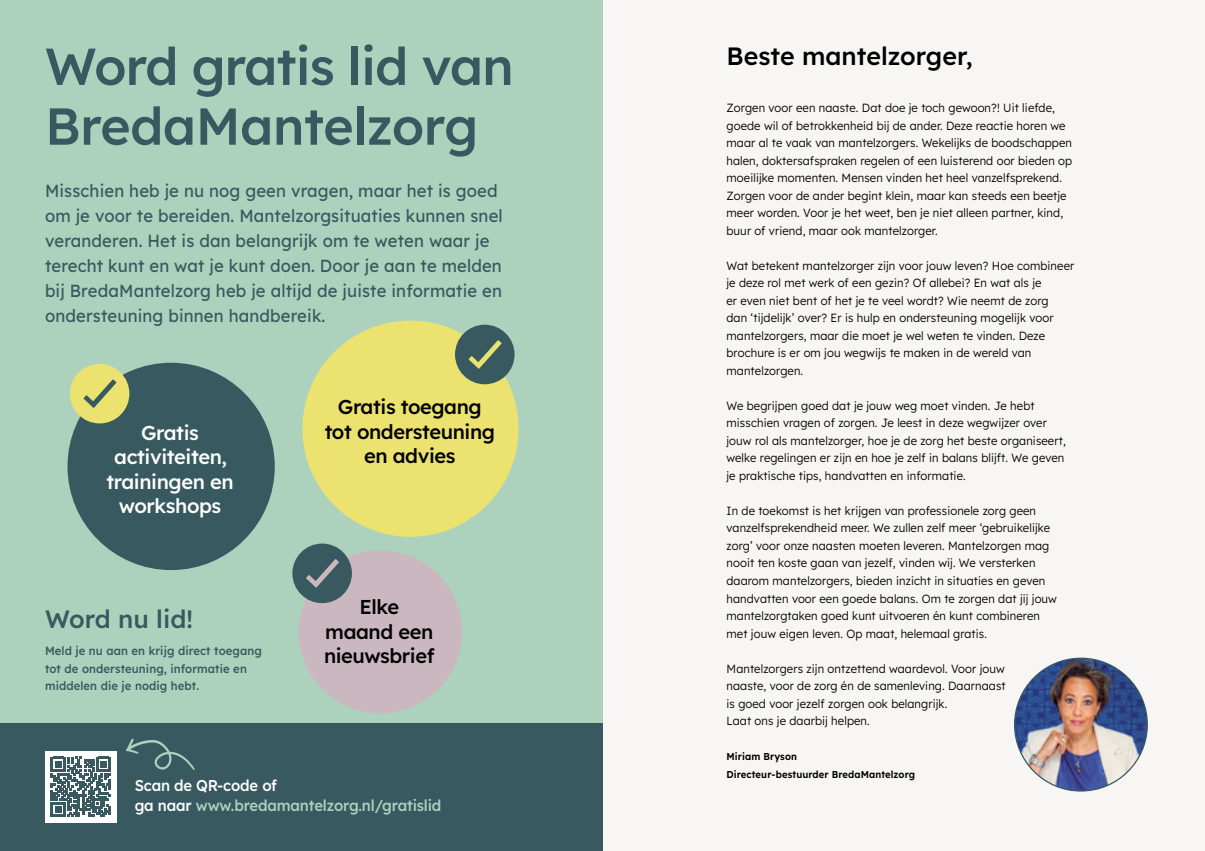
<style>
.page{position:relative;width:1205px;height:851px;background:#fff}
.page>*{position:absolute;margin:0;border:0;box-sizing:border-box;transform-origin:0 0}
.t1{font:500 51.88px/59.8px "Lexend";letter-spacing:-.02em;color:#37595f}
.t2{font:500 25px "Lexend";color:#000}
.t3{font:500 25px "Lexend";color:#37595f}
.t4{font:500 20.12px/24.4px "Lexend";letter-spacing:-.02em;color:#000;text-align:center}
.t5{font:500 20.12px/24.4px "Lexend";letter-spacing:-.02em;color:#fff;text-align:center}
.t6{font:17.5px/25px "Lexend";letter-spacing:.01em;color:#37595f;scale:.95 1}
.t7{font:500 15.62px/20px "Lexend";letter-spacing:-.01em;color:#acd1bc;scale:.95 1}
.t8{font:300 11.88px/17.5px "Lexend";letter-spacing:.01em;color:#000;scale:.95 1}
.t9{font:500 11.88px/17.5px "Lexend";letter-spacing:.01em;color:#37595f;scale:.95 1}
.t10{font:600 10px/17.5px "Lexend";letter-spacing:.01em;color:#000;scale:.95 1}
.s1{color:#fff}
</style>
<div class="page">
<div style="left:602px;top:0;width:603px;height:850px;background:#f7f6f5"></div>
<img style="left:1014px;top:658px;width:133px;height:132px;border-radius:66px">
<div style="left:0;top:0;width:602px;height:725px;background:#acd1bc"></div>
<div style="left:302px;top:320px;width:216px;height:216px;background:#ece26f;border-radius:50%"></div>
<div style="left:299px;top:550px;width:163px;height:163px;background:#cbb7bf;border-radius:50%"></div>
<div style="left:68px;top:362px;width:207px;height:208px;background:#37595f;border-radius:50%"></div>
<div style="left:0;top:723px;width:602px;height:127px;background:#37595f"></div>
<div style="left:45px;top:750px;width:72px;height:72px;background:#fff"></div>
<svg style="left:51px;top:756px;width:60px;height:60px"></svg>
<svg style="left:126px;top:738px;width:69px;height:32px"></svg>
<div style="left:70px;top:364px;width:59px;height:59px;background:#ece26f;border-radius:50%"></div>
<div style="left:455px;top:324px;width:59px;height:60px;background:#37595f;border-radius:50%"></div>
<div style="left:292px;top:543px;width:60px;height:60px;background:#37595f;border-radius:50%"></div>
<svg style="left:83px;top:379px;width:33px;height:29px"></svg>
<svg style="left:469px;top:340px;width:33px;height:29px"></svg>
<svg style="left:306px;top:559px;width:33px;height:28px"></svg>
<h1 class="t1" style="left:45px;top:33px;width:470px">Word gratis lid van<br>BredaMantelzorg</h1>
<p class="t6" style="left:45px;top:177px;width:483px">Misschien heb je nu nog geen vragen, maar het is goed om je voor te bereiden. Mantelzorgsituaties kunnen snel veranderen. Het is dan belangrijk om te weten waar je terecht kunt en wat je kunt doen. Door je aan te melden bij BredaMantelzorg heb je altijd de juiste informatie en ondersteuning binnen handbereik.</p>
<h3 class="t5" style="left:106px;top:419px;width:129px">Gratis activiteiten, trainingen en workshops</h3>
<h2 class="t3" style="left:45px;top:600px;width:149px">Word nu lid!</h2>
<p class="t9" style="left:45px;top:641px;width:230px">Meld je nu aan en krijg direct toegang tot de ondersteuning, informatie en middelen die je nodig hebt.</p>
<h3 class="t4" style="left:325px;top:393px;width:172px">Gratis toegang tot ondersteuning en advies</h3>
<h3 class="t4" style="left:324px;top:593px;width:112px">Elke maand een nieuwsbrief</h3>
<h3 class="t7" style="left:135px;top:774px;width:324px"><span class="s1">Scan de QR-code of<br>ga naar</span> www.bredamantelzorg.nl/gratislid</h3>
<h2 class="t2" style="left:726px;top:38px;width:248px">Beste mantelzorger,</h2>
<p class="t8" style="left:726px;top:98px;width:365px">Zorgen voor een naaste. Dat doe je toch gewoon?! Uit liefde, goede wil of betrokkenheid bij de ander. Deze reactie horen we maar al te vaak van mantelzorgers. Wekelijks de boodschappen halen, doktersafspraken regelen of een luisterend oor bieden op moeilijke momenten. Mensen vinden het heel vanzelfsprekend.<br>Zorgen voor de ander begint klein, maar kan steeds een beetje meer worden. Voor je het weet, ben je niet alleen partner, kind, buur of vriend, maar ook mantelzorger.</p>
<p class="t8" style="left:726px;top:256px;width:368px">Wat betekent mantelzorger zijn voor jouw leven? Hoe combineer je deze rol met werk of een gezin? Of allebei? En wat als je<br>er even niet bent of het je te veel wordt? Wie neemt de zorg<br>dan ‘tijdelijk’ over? Er is hulp en ondersteuning mogelijk voor mantelzorgers, maar die moet je wel weten te vinden. Deze brochure is er om jou wegwijs te maken in de wereld van mantelzorgen.</p>
<p class="t8" style="left:726px;top:396px;width:359px">We begrijpen goed dat je jouw weg moet vinden. Je hebt misschien vragen of zorgen. Je leest in deze wegwijzer over jouw rol als mantelzorger, hoe je de zorg het beste organiseert, welke regelingen er zijn en hoe je zelf in balans blijft. We geven je praktische tips, handvatten en informatie.</p>
<p class="t8" style="left:726px;top:501px;width:349px">In de toekomst is het krijgen van professionele zorg geen vanzelfsprekendheid meer. We zullen zelf meer ‘gebruikelijke zorg’ voor onze naasten moeten leveren. Mantelzorgen mag nooit ten koste gaan van jezelf, vinden wij. We versterken daarom mantelzorgers, bieden inzicht in situaties en geven handvatten voor een goede balans. Om te zorgen dat jij jouw mantelzorgtaken goed kunt uitvoeren én kunt combineren met jouw eigen leven. Op maat, helemaal gratis.</p>
<p class="t8" style="left:726px;top:658px;width:295px">Mantelzorgers zijn ontzettend waardevol. Voor jouw naaste, voor de zorg én de samenleving. Daarnaast is goed voor jezelf zorgen ook belangrijk.<br>Laat ons je daarbij helpen.</p>
<p class="t10" style="left:726px;top:747px;width:200px">Miriam Bryson<br>Directeur-bestuurder BredaMantelzorg</p>
</div>
